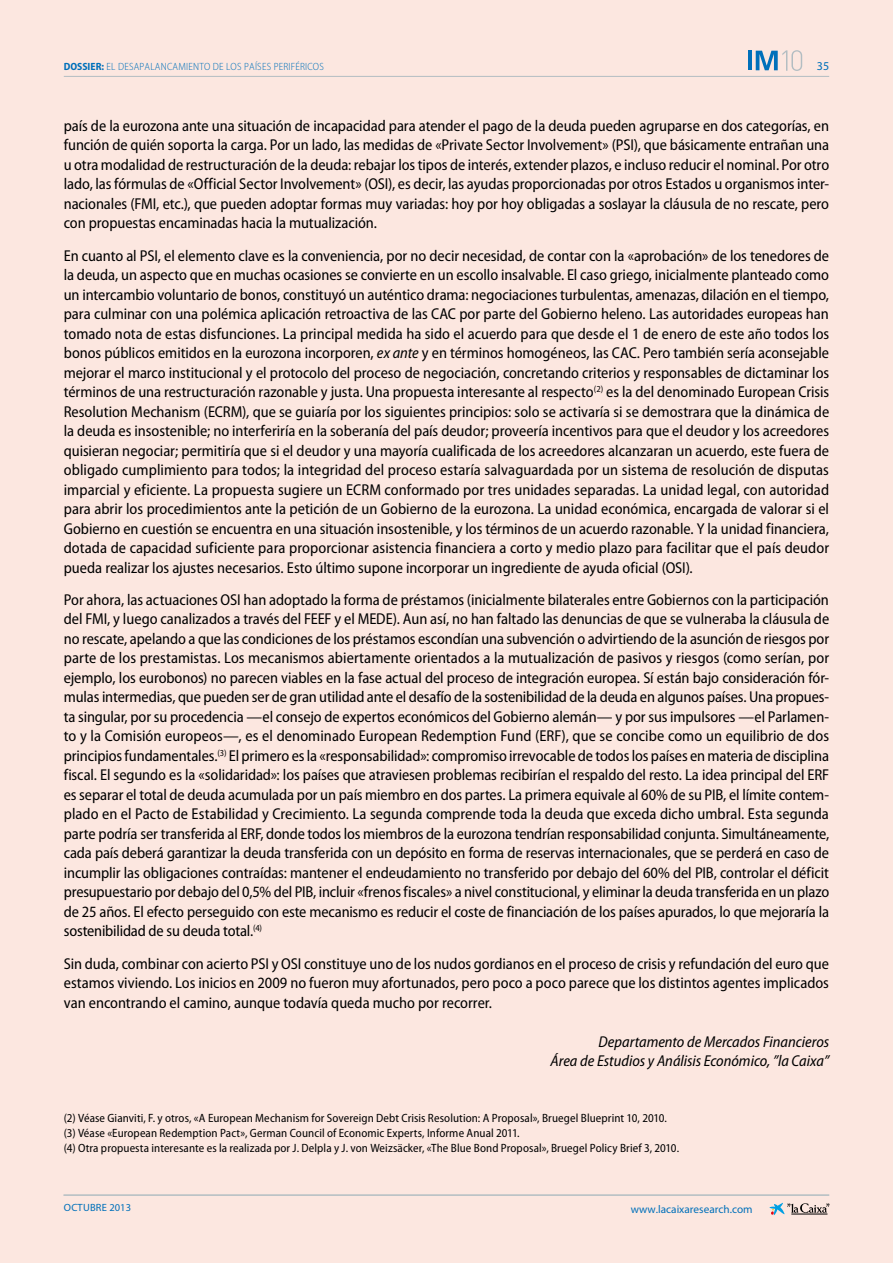
<style>
.page{position:relative;width:893px;height:1263px;background:#fce7e0}
.page>*{position:absolute;margin:0;border:0;box-sizing:border-box;transform-origin:0 0}
.t1{font:semi-condensed 15.75px/19.5px "Myriad Pro";letter-spacing:-.005em;color:#000;text-align:justify}
.t2{font:italic semi-condensed 15.75px/19.5px "Myriad Pro";color:#000;text-align:right}
.t3{font:semi-condensed 12px/15px "Myriad Pro";letter-spacing:.01em;color:#000}
.t4{font:12px "Myriad Pro";color:#0070ba}
.t5{font:11.25px "Myriad Pro";color:#0070ba}
.t6{font:300 semi-condensed 10.5px "Myriad Pro";letter-spacing:.02em;color:#0070ba}
.t7{font:10.5px "Myriad Pro";letter-spacing:.02em;color:#0070ba}
.s1{font-weight:700}
.s2{font-style:italic}
</style>
<div class="page">
<hr style="left:64px;top:76px;width:765px;height:1px;background:#b2bdc2">
<hr style="left:63px;top:1195px;width:766px;height:1px;background:#b2bdc2">
<svg style="left:769px;top:1203px;width:60px;height:12px"></svg>
<svg style="left:756px;top:50px;width:46px;height:21px"></svg>
<hr style="left:748px;top:51px;width:4px;height:19px;background:#0070ba">
<p class="t6" style="left:64px;top:61px;width:262px"><span class="s1">DOSSIER:</span> EL DESAPALANCAMIENTO DE LOS PAÍSES PERIFÉRICOS</p>
<p class="t4" style="left:817px;top:60px;width:14px">35</p>
<p class="t1" style="left:64px;top:116px;width:767px">país de la eurozona ante una situación de incapacidad para atender el pago de la deuda pueden agruparse en dos categorías, en función de quién soporta la carga. Por un lado, las medidas de «Private Sector Involvement» (PSI), que básicamente entrañan una u otra modalidad de restructuración de la deuda: rebajar los tipos de interés, extender plazos, e incluso reducir el nominal. Por otro lado, las fórmulas de «Official Sector Involvement» (OSI), es decir, las ayudas proporcionadas por otros Estados u organismos inter&shy;nacionales (FMI, etc.), que pueden adoptar formas muy variadas: hoy por hoy obligadas a soslayar la cláusula de no rescate, pero con propuestas encaminadas hacia la mutualización.</p>
<p class="t1" style="left:64px;top:246px;width:767px">En cuanto al PSI, el elemento clave es la conveniencia, por no decir necesidad, de contar con la «aprobación» de los tenedores de la deuda, un aspecto que en muchas ocasiones se convierte en un escollo insalvable. El caso griego, inicialmente planteado como un intercambio voluntario de bonos, constituyó un auténtico drama: negociaciones turbulentas, amenazas, dilación en el tiempo, para culminar con una polémica aplicación retroactiva de las CAC por parte del Gobierno heleno. Las autoridades europeas han tomado nota de estas disfunciones. La principal medida ha sido el acuerdo para que desde el 1 de enero de este año todos los bonos públicos emitidos en la eurozona incorporen, <span class="s2">ex ante</span> y en términos homogéneos, las CAC. Pero también sería aconsejable mejorar el marco institucional y el protocolo del proceso de negociación, concretando criterios y responsables de dictaminar los términos de una restructuración razonable y justa. Una propuesta interesante al respecto<sup>(2)</sup> es la del denominado European Crisis Resolution Mechanism (ECRM), que se guiaría por los siguientes principios: solo se activaría si se demostrara que la dinámica de la deuda es insostenible; no interferiría en la soberanía del país deudor; proveería incentivos para que el deudor y los acreedores quisieran negociar; permitiría que si el deudor y una mayoría cualificada de los acreedores alcanzaran un acuerdo, este fuera de obligado cumplimiento para todos; la integridad del proceso estaría salvaguardada por un sistema de resolución de disputas imparcial y eficiente. La propuesta sugiere un ECRM conformado por tres unidades separadas. La unidad legal, con autoridad para abrir los procedimientos ante la petición de un Gobierno de la eurozona. La unidad económica, encargada de valorar si el Gobierno en cuestión se encuentra en una situación insostenible, y los términos de un acuerdo razonable. Y la unidad financiera, dotada de capacidad suficiente para proporcionar asistencia financiera a corto y medio plazo para facilitar que el país deudor pueda realizar los ajustes necesarios. Esto último supone incorporar un ingrediente de ayuda oficial (OSI).</p>
<p class="t1" style="left:64px;top:590px;width:767px">Por ahora, las actuaciones OSI han adoptado la forma de préstamos (inicialmente bilaterales entre Gobiernos con la participación del FMI, y luego canalizados a través del FEEF y el MEDE). Aun así, no han faltado las denuncias de que se vulneraba la cláusula de no rescate, apelando a que las condiciones de los préstamos escondían una subvención o advirtiendo de la asunción de riesgos por parte de los prestamistas. Los mecanismos abiertamente orientados a la mutualización de pasivos y riesgos (como serían, por ejemplo, los eurobonos) no parecen viables en la fase actual del proceso de integración europea. Sí están bajo consideración fór&shy;mulas intermedias, que pueden ser de gran utilidad ante el desafío de la sostenibilidad de la deuda en algunos países. Una propues&shy;ta singular, por su procedencia —el consejo de expertos económicos del Gobierno alemán— y por sus impulsores —el Parlamen&shy;to y la Comisión europeos—, es el denominado European Redemption Fund (ERF), que se concibe como un equilibrio de dos principios fundamentales.<sup>(3)</sup> El primero es la «responsabilidad»: compromiso irrevocable de todos los países en materia de disciplina fiscal. El segundo es la «solidaridad»: los países que atraviesen problemas recibirían el respaldo del resto. La idea principal del ERF es separar el total de deuda acumulada por un país miembro en dos partes. La primera equivale al 60% de su PIB, el límite contem&shy;plado en el Pacto de Estabilidad y Crecimiento. La segunda comprende toda la deuda que exceda dicho umbral. Esta segunda parte podría ser transferida al ERF, donde todos los miembros de la eurozona tendrían responsabilidad conjunta. Simultáneamente, cada país deberá garantizar la deuda transferida con un depósito en forma de reservas internacionales, que se perderá en caso de incumplir las obligaciones contraídas: mantener el endeudamiento no transferido por debajo del 60% del PIB, controlar el déficit presupuestario por debajo del 0,5% del PIB, incluir «frenos fiscales» a nivel constitucional, y eliminar la deuda transferida en un plazo de 25 años. El efecto perseguido con este mecanismo es reducir el coste de financiación de los países apurados, lo que mejoraría la sostenibilidad de su deuda total.<sup>(4)</sup></p>
<p class="t1" style="left:64px;top:954px;width:767px">Sin duda, combinar con acierto PSI y OSI constituye uno de los nudos gordianos en el proceso de crisis y refundación del euro que estamos viviendo. Los inicios en 2009 no fueron muy afortunados, pero poco a poco parece que los distintos agentes implicados van encontrando el camino, aunque todavía queda mucho por recorrer.</p>
<p class="t2" style="left:551px;top:1032px;width:280px">Departamento de Mercados Financieros<br>Área de Estudios y Análisis Económico, ”la Caixa”</p>
<p class="t3" style="left:64px;top:1111px;width:617px">(2) Véase Gianviti, F. y otros, «A European Mechanism for Sovereign Debt Crisis Resolution: A Proposal», Bruegel Blueprint 10, 2010. (3) Véase «European Redemption Pact», German Council of Economic Experts, Informe Anual 2011.<br>(4) Otra propuesta interesante es la realizada por J. Delpla y J. von Weizsäcker, «The Blue Bond Proposal», Bruegel Policy Brief 3, 2010.</p>
<p class="t7" style="left:64px;top:1202px;width:69px">OCTUBRE 2013</p>
<p class="t5" style="left:631px;top:1203px;width:123px">www.lacaixaresearch.com</p>
</div>
